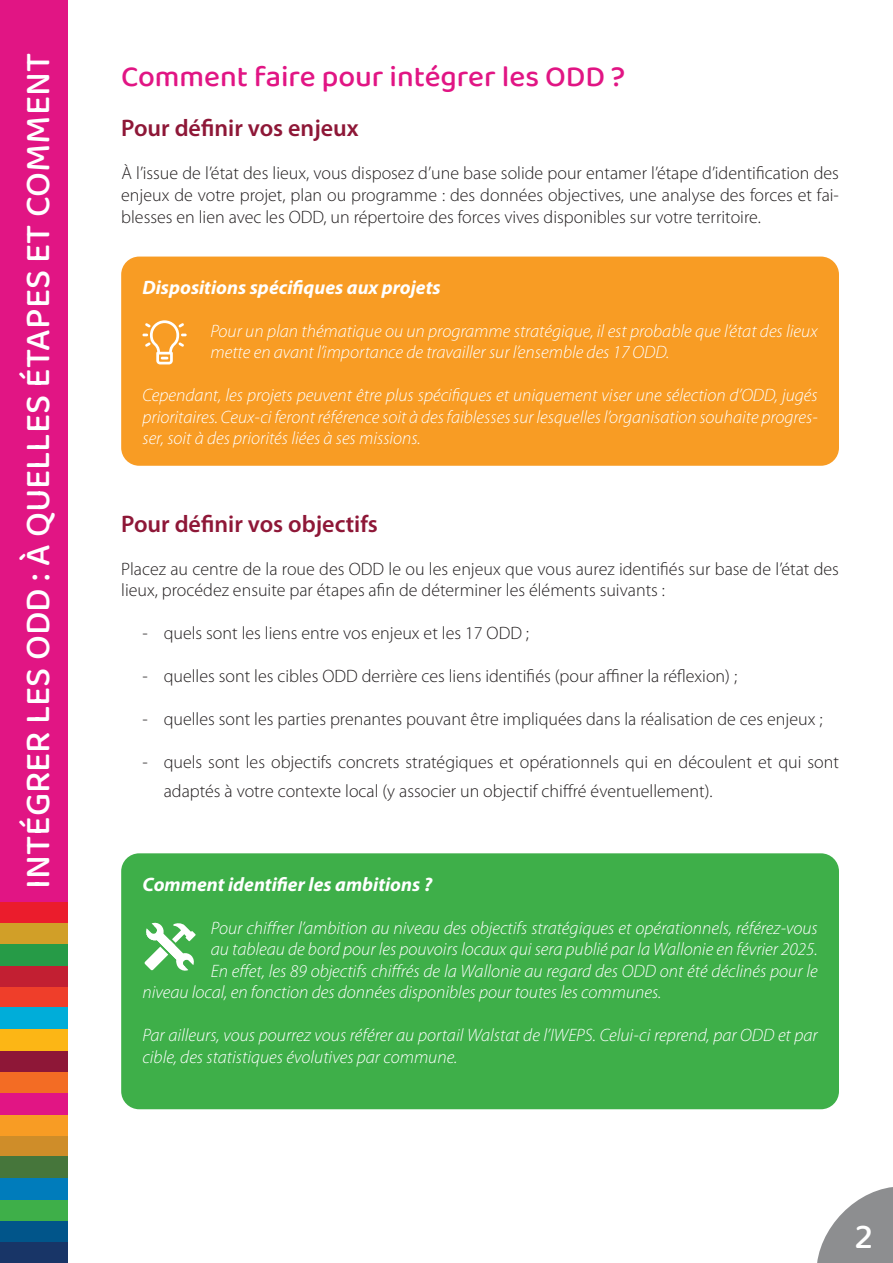
<style>
.page{position:relative;width:893px;height:1263px;background:#fff}
.page>*{position:absolute;margin:0;border:0;box-sizing:border-box;transform-origin:0 0}
.t1{font:36px "Baloo 2";color:#fff}
.t2{font:30px "Baloo 2";color:#e11584}
.t3{font:600 24px "Myriad Pro";color:#8e1737}
.t4{font:italic 700 19.5px "Myriad Pro";color:#fff}
.t5{font:italic 300 18px/21.6px "Myriad Pro";color:#fff}
.t6{font:300 18px/21.6px "Myriad Pro";color:#231f20}
</style>
<div class="page">
<div style="left:0;top:1135px;width:68px;height:22px;background:#cf8d29"></div>
<div style="left:0;top:1242px;width:68px;height:21px;background:#183567"></div>
<div style="left:0;top:1220px;width:68px;height:22px;background:#01558a"></div>
<div style="left:0;top:1199px;width:68px;height:21px;background:#3eaf49"></div>
<div style="left:0;top:1178px;width:68px;height:21px;background:#007cbb"></div>
<div style="left:0;top:1157px;width:68px;height:21px;background:#46763b"></div>
<div style="left:0;top:1114px;width:68px;height:21px;background:#f89c24"></div>
<div style="left:0;top:986px;width:68px;height:22px;background:#ef3e2a"></div>
<div style="left:0;top:1093px;width:68px;height:21px;background:#e11584"></div>
<div style="left:0;top:1071px;width:68px;height:22px;background:#f36c24"></div>
<div style="left:0;top:1050px;width:68px;height:21px;background:#8e1737"></div>
<div style="left:0;top:1029px;width:68px;height:21px;background:#fcb615"></div>
<div style="left:0;top:1008px;width:68px;height:21px;background:#00add9"></div>
<div style="left:0;top:965px;width:68px;height:21px;background:#c21f32"></div>
<div style="left:0;top:944px;width:68px;height:21px;background:#269b47"></div>
<div style="left:0;top:923px;width:68px;height:21px;background:#d19f28"></div>
<div style="left:0;top:901px;width:68px;height:22px;background:#eb1c2c"></div>
<svg style="left:817px;top:1187px;width:76px;height:76px"></svg>
<div style="left:0;top:0;width:68px;height:901px;background:#e11584"></div>
<div style="left:121px;top:257px;width:718px;height:209px;background:#f89c24;border-radius:18px"></div>
<svg style="left:142px;top:320px;width:45px;height:44px"></svg>
<div style="left:121px;top:853px;width:718px;height:256px;background:#3eaf49;border-radius:18px"></div>
<svg style="left:144px;top:922px;width:52px;height:49px"></svg>
<h1 class="t1" style="left:13px;top:889px;width:837px;rotate:-90deg">INTÉGRER LES ODD : À QUELLES ÉTAPES ET COMMENT</h1>
<h2 class="t2" style="left:121px;top:56px;width:506px">Comment faire pour intégrer les ODD ?</h2>
<h3 class="t3" style="left:121px;top:113px;width:239px">Pour définir vos enjeux</h3>
<p class="t6" style="left:121px;top:162px;width:719px;text-align:justify">À l’issue de l’état des lieux, vous disposez d’une base solide pour entamer l’étape d’identification des enjeux de votre projet, plan ou programme : des données objectives, une analyse des forces et fai&shy;blesses en lien avec les ODD, un répertoire des forces vives disponibles sur votre territoire.</p>
<p class="t4" style="left:142px;top:275px;width:300px">Dispositions spécifiques aux projets</p>
<p class="t5" style="left:210px;top:320px;width:609px">Pour un plan thématique ou un programme stratégique, il est probable que l’état des lieux mette en avant l’importance de travailler sur l’ensemble des 17 ODD.</p>
<p class="t5" style="left:142px;top:385px;width:677px;text-align:justify">Cependant, les projets peuvent être plus spécifiques et uniquement viser une sélection d’ODD, jugés prioritaires. Ceux-ci feront référence soit à des faiblesses sur lesquelles l’organisation souhaite progres&shy;ser, soit à des priorités liées à ses missions.</p>
<h3 class="t3" style="left:121px;top:508px;width:258px">Pour définir vos objectifs</h3>
<p class="t6" style="left:121px;top:558px;width:719px">Placez au centre de la roue des ODD le ou les enjeux que vous aurez identifiés sur base de l’état des lieux, procédez ensuite par étapes afin de déterminer les éléments suivants :</p>
<p class="t6" style="left:142px;top:622px;width:388px">- quels sont les liens entre vos enjeux et les 17 ODD ;</p>
<p class="t6" style="left:142px;top:665px;width:596px">- quelles sont les cibles ODD derrière ces liens identifiés (pour affiner la réflexion) ;</p>
<p class="t6" style="left:142px;top:708px;width:682px">- quelles sont les parties prenantes pouvant être impliquées dans la réalisation de ces enjeux ;</p>
<p class="t6" style="left:164px;top:747px;width:677px;line-height:28.8px;text-indent:-21px">- quels sont les objectifs concrets stratégiques et opérationnels qui en découlent et qui sont adaptés à votre contexte local (y associer un objectif chiffré éventuellement).</p>
<p class="t4" style="left:142px;top:871px;width:291px">Comment identifier les ambitions ?</p>
<p class="t5" style="left:211px;top:917px;width:608px">Pour chiffrer l’ambition au niveau des objectifs stratégiques et opérationnels, référez-vous</p>
<p class="t5" style="left:211px;top:939px;width:608px">au tableau de bord pour les pouvoirs locaux qui sera publié par la Wallonie en février 2025.</p>
<p class="t5" style="left:211px;top:960px;width:608px">En effet, les 89 objectifs chiffrés de la Wallonie au regard des ODD ont été déclinés pour le</p>
<p class="t5" style="left:142px;top:982px;width:520px">niveau local, en fonction des données disponibles pour toutes les communes.</p>
<p class="t5" style="left:142px;top:1025px;width:677px">Par ailleurs, vous pourrez vous référer au portail Walstat de l’IWEPS. Celui-ci reprend, par ODD et par cible, des statistiques évolutives par commune.</p>
<h1 class="t1" style="left:855px;top:1212px;width:20px">2</h1>
</div>
